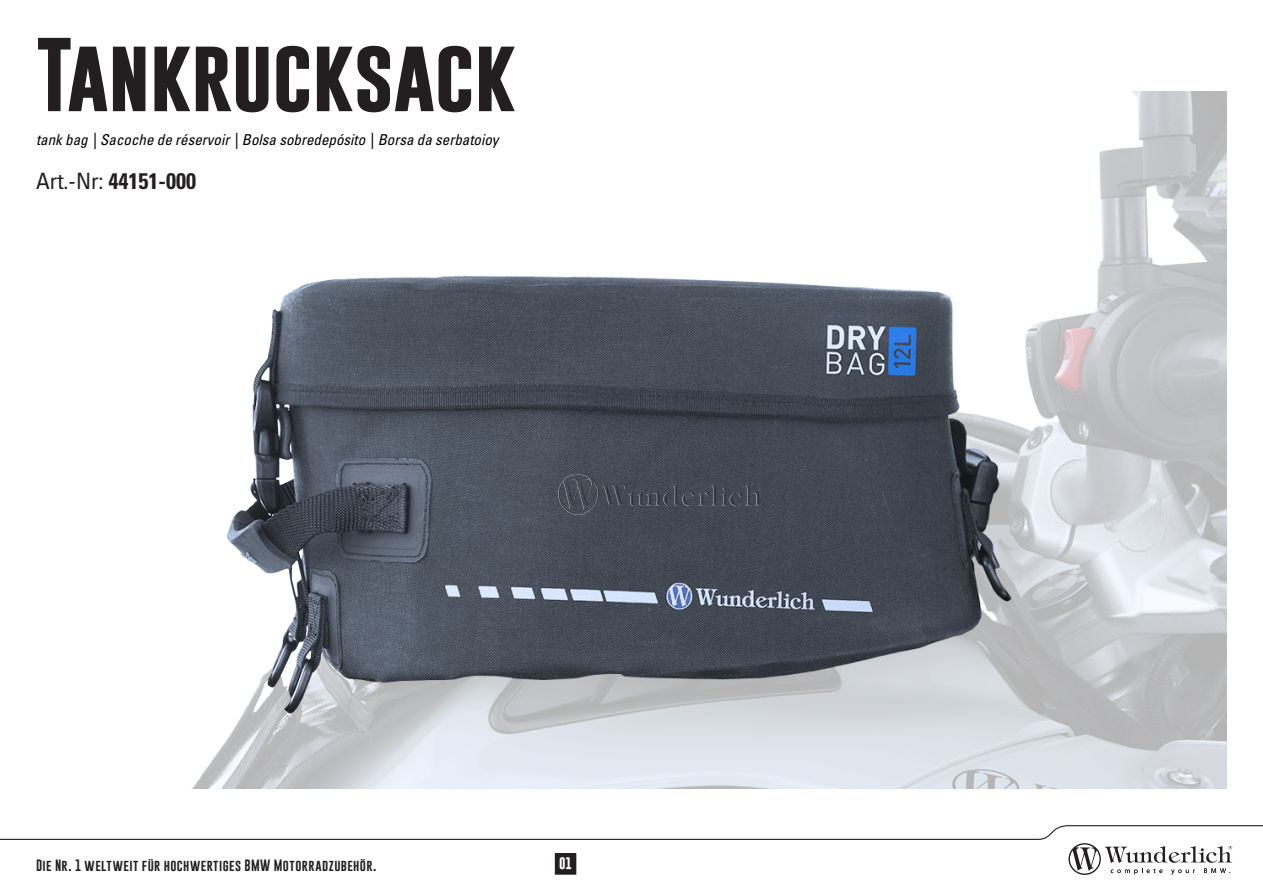
<style>
.page{position:relative;width:1263px;height:893px;background:#fff}
.page>*{position:absolute;margin:0;border:0;box-sizing:border-box;transform-origin:0 0}
.t1{font:700 75px "Gobold";letter-spacing:-.01em;color:#231f20}
.t2{font:700 condensed 22.5px "Univers LT Std";color:#231f20}
.t3{font:italic condensed 15px "Univers LT Std";color:#000}
.t4{font:12px "Gobold";letter-spacing:.035em;color:#231f20}
.t5{font:700 12px "Gobold";color:#fff}
.s1{font-weight:400}
</style>
<div class="page">
<svg style="left:0;top:825px;width:1263px;height:50px"></svg>
<img style="left:192px;top:91px;width:1035px;height:698px">
<div style="left:555px;top:854px;width:21px;height:20px;background:#231f20"></div>
<div style="left:555px;top:853px;width:21px;height:21px;border:1px solid #231f20"></div>
<img style="left:559px;top:474px;width:206px;height:41px">
<p class="t1" style="left:36px;top:26px;width:482px">Tankrucksack</p>
<p class="t3" style="left:36px;top:130px;width:464px">tank bag | Sacoche de réservoir | Bolsa sobredepósito | Borsa da serbatoioy</p>
<p class="t2" style="left:36px;top:167px;width:161px"><span class="s1">Art.-Nr:</span> 44151-000</p>
<p class="t4" style="left:36px;top:858px;width:342px">Die Nr. 1 weltweit für hochwertiges BMW Motorradzubehör.</p>
<p class="t5" style="left:559px;top:855px;width:15px">01</p>
</div>
